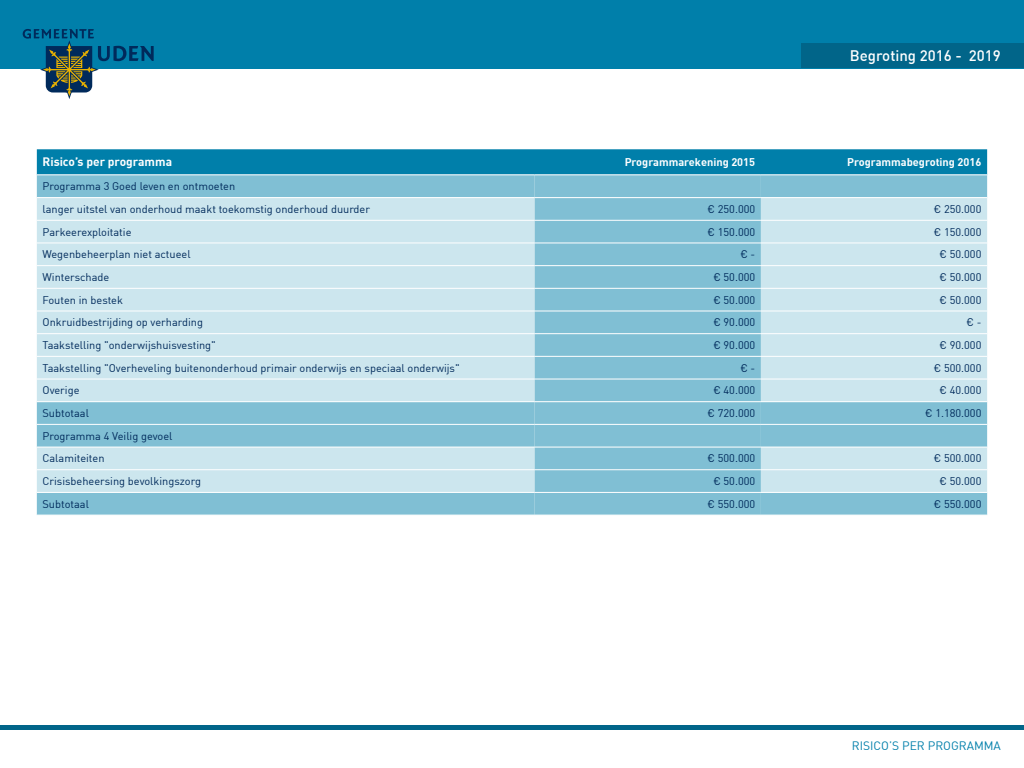
<style>
.page{position:relative;width:1024px;height:768px;background:#fff}
.page>*{position:absolute;margin:0;border:0;box-sizing:border-box;transform-origin:0 0}
.t1{font:500 15px "DIN";color:#fff}
.t2{font:12px "DIN";color:#007faa}
.t3{font:700 12px "DIN";color:#fff}
.t4{font:11px/22.6px "DIN";color:#002a5b}
.t5{font:700 11px "DIN";color:#fff}
</style>
<div class="page">
<hr style="left:0;top:726px;width:1024px;height:4px;background:#016589">
<div style="left:0;top:0;width:1024px;height:68px;background:#007faa"></div>
<svg style="left:23px;top:29px;width:131px;height:70px"></svg>
<div style="left:801px;top:43px;width:223px;height:25px;background:#016589"></div>
<div style="left:37px;top:149px;width:950px;height:25px;background:#007faa"></div>
<div style="left:37px;top:175px;width:950px;height:340px;background:#80bfd4"></div>
<div style="left:535px;top:175px;width:226px;height:340px;background:#80bfd4"></div>
<svg style="left:37px;top:198px;width:498px;height:294px;background:#c0e0ea"></svg>
<div style="left:535px;top:198px;width:226px;height:294px;background:#80bfd4"></div>
<svg style="left:761px;top:198px;width:226px;height:294px;background:#c0e0ea"></svg>
<hr style="left:37px;top:197px;width:498px;height:1px;background:#fff">
<hr style="left:535px;top:197px;width:226px;height:1px;background:#fff">
<hr style="left:761px;top:197px;width:226px;height:1px;background:#fff">
<hr style="left:37px;top:220px;width:498px;height:1px;background:#fff">
<hr style="left:535px;top:220px;width:226px;height:1px;background:#fff">
<hr style="left:761px;top:220px;width:226px;height:1px;background:#fff">
<hr style="left:37px;top:243px;width:498px;height:1px;background:#fff">
<hr style="left:535px;top:243px;width:226px;height:1px;background:#fff">
<hr style="left:761px;top:243px;width:226px;height:1px;background:#fff">
<hr style="left:37px;top:265px;width:498px;height:1px;background:#fff">
<hr style="left:535px;top:265px;width:226px;height:1px;background:#fff">
<hr style="left:761px;top:265px;width:226px;height:1px;background:#fff">
<hr style="left:37px;top:288px;width:498px;height:1px;background:#fff">
<hr style="left:535px;top:288px;width:226px;height:1px;background:#fff">
<hr style="left:761px;top:288px;width:226px;height:1px;background:#fff">
<hr style="left:37px;top:311px;width:498px;height:1px;background:#fff">
<hr style="left:535px;top:311px;width:226px;height:1px;background:#fff">
<hr style="left:761px;top:311px;width:226px;height:1px;background:#fff">
<hr style="left:37px;top:333px;width:498px;height:1px;background:#fff">
<hr style="left:535px;top:333px;width:226px;height:1px;background:#fff">
<hr style="left:761px;top:333px;width:226px;height:1px;background:#fff">
<hr style="left:37px;top:356px;width:498px;height:1px;background:#fff">
<hr style="left:535px;top:356px;width:226px;height:1px;background:#fff">
<hr style="left:761px;top:356px;width:226px;height:1px;background:#fff">
<hr style="left:37px;top:379px;width:498px;height:1px;background:#fff">
<hr style="left:535px;top:379px;width:226px;height:1px;background:#fff">
<hr style="left:761px;top:379px;width:226px;height:1px;background:#fff">
<hr style="left:37px;top:401px;width:498px;height:1px;background:#fff">
<hr style="left:535px;top:401px;width:226px;height:1px;background:#fff">
<hr style="left:761px;top:401px;width:226px;height:1px;background:#fff">
<hr style="left:37px;top:424px;width:498px;height:1px;background:#fff">
<hr style="left:535px;top:424px;width:226px;height:1px;background:#fff">
<hr style="left:761px;top:424px;width:226px;height:1px;background:#fff">
<hr style="left:37px;top:447px;width:498px;height:1px;background:#fff">
<hr style="left:535px;top:447px;width:226px;height:1px;background:#fff">
<hr style="left:761px;top:447px;width:226px;height:1px;background:#fff">
<hr style="left:37px;top:469px;width:498px;height:1px;background:#fff">
<hr style="left:535px;top:469px;width:226px;height:1px;background:#fff">
<hr style="left:761px;top:469px;width:226px;height:1px;background:#fff">
<hr style="left:37px;top:492px;width:498px;height:1px;background:#fff">
<hr style="left:535px;top:492px;width:226px;height:1px;background:#fff">
<hr style="left:761px;top:492px;width:226px;height:1px;background:#fff">
<h1 class="t1" style="left:850px;top:46px;width:153px">Begroting 2016 - 2019</h1>
<p class="t3" style="left:43px;top:154px;width:131px">Risico’s per programma</p>
<p class="t5" style="left:625px;top:155px;width:132px">Programmarekening 2015</p>
<p class="t5" style="left:847px;top:155px;width:136px">Programmabegroting 2016</p>
<p class="t4" style="left:43px;top:175px;width:329px">Programma 3 Goed leven en ontmoeten<br>langer uitstel van onderhoud maakt toekomstig onderhoud duurder</p>
<p class="t4" style="left:708px;top:197px;width:49px">€ 250.000</p>
<p class="t4" style="left:934px;top:197px;width:49px">€ 250.000</p>
<p class="t4" style="left:43px;top:220px;width:91px">Parkeerexploitatie</p>
<p class="t4" style="left:708px;top:220px;width:49px">€ 150.000</p>
<p class="t4" style="left:934px;top:220px;width:49px">€ 150.000</p>
<p class="t4" style="left:43px;top:243px;width:150px">Wegenbeheerplan niet actueel</p>
<p class="t4" style="left:740px;top:243px;width:16px">€ -</p>
<p class="t4" style="left:940px;top:243px;width:43px">€ 50.000</p>
<p class="t4" style="left:43px;top:265px;width:68px">Winterschade</p>
<p class="t4" style="left:713px;top:265px;width:43px">€ 50.000</p>
<p class="t4" style="left:940px;top:265px;width:43px">€ 50.000</p>
<p class="t4" style="left:43px;top:288px;width:82px">Fouten in bestek</p>
<p class="t4" style="left:713px;top:288px;width:43px">€ 50.000</p>
<p class="t4" style="left:940px;top:288px;width:43px">€ 50.000</p>
<p class="t4" style="left:43px;top:311px;width:162px">Onkruidbestrijding op verharding</p>
<p class="t4" style="left:713px;top:311px;width:43px">€ 90.000</p>
<p class="t4" style="left:967px;top:311px;width:16px">€ -</p>
<p class="t4" style="left:43px;top:333px;width:175px">Taakstelling "onderwijshuisvesting"</p>
<p class="t4" style="left:713px;top:333px;width:43px">€ 90.000</p>
<p class="t4" style="left:940px;top:333px;width:43px">€ 90.000</p>
<p class="t4" style="left:43px;top:356px;width:419px">Taakstelling "Overheveling buitenonderhoud primair onderwijs en speciaal onderwijs"</p>
<p class="t4" style="left:740px;top:356px;width:16px">€ -</p>
<p class="t4" style="left:934px;top:356px;width:49px">€ 500.000</p>
<p class="t4" style="left:43px;top:379px;width:39px">Overige</p>
<p class="t4" style="left:713px;top:379px;width:43px">€ 40.000</p>
<p class="t4" style="left:940px;top:379px;width:43px">€ 40.000</p>
<p class="t4" style="left:43px;top:402px;width:48px">Subtotaal</p>
<p class="t4" style="left:708px;top:402px;width:49px">€ 720.000</p>
<p class="t4" style="left:925px;top:402px;width:58px">€ 1.180.000</p>
<p class="t4" style="left:43px;top:424px;width:132px">Programma 4 Veilig gevoel<br>Calamiteiten</p>
<p class="t4" style="left:708px;top:447px;width:49px">€ 500.000</p>
<p class="t4" style="left:934px;top:447px;width:49px">€ 500.000</p>
<p class="t4" style="left:43px;top:470px;width:160px">Crisisbeheersing bevolkingszorg</p>
<p class="t4" style="left:713px;top:470px;width:43px">€ 50.000</p>
<p class="t4" style="left:940px;top:470px;width:43px">€ 50.000</p>
<p class="t4" style="left:43px;top:492px;width:48px">Subtotaal</p>
<p class="t4" style="left:708px;top:492px;width:49px">€ 550.000</p>
<p class="t4" style="left:934px;top:492px;width:49px">€ 550.000</p>
<p class="t2" style="left:852px;top:739px;width:151px">RISICO’S PER PROGRAMMA</p>
</div>
